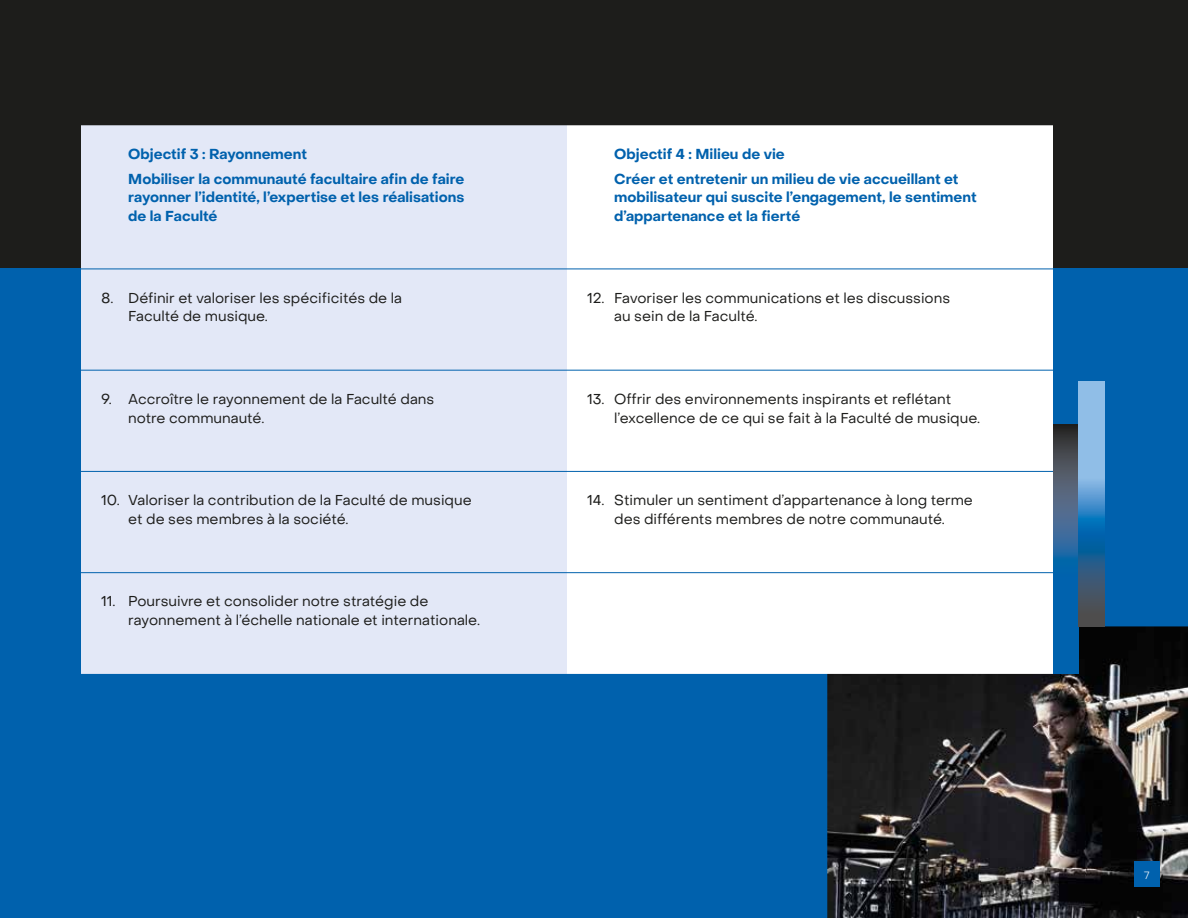
<style>
.page{position:relative;width:1188px;height:918px;background:#1d1d1b}
.page>*{position:absolute;margin:0;border:0;box-sizing:border-box;transform-origin:0 0}
.t1{font:14.25px/18.8px "PP Object Sans";color:#1d1d1b}
.t2{font:700 14.25px/24.8px "PP Object Sans";color:#0061ad}
.t3{font:300 10.5px "PP Object Sans";color:#fff}
</style>
<div class="page">
<div style="left:0;top:269px;width:1188px;height:649px;background:#0061ad"></div>
<img style="left:827px;top:626px;width:361px;height:292px">
<div style="left:81px;top:125px;width:486px;height:549px;background:#e3e8f7"></div>
<div style="left:567px;top:125px;width:486px;height:549px;background:#fff"></div>
<hr style="left:81px;top:269px;width:486px;height:1px;background:#0061ad">
<hr style="left:567px;top:269px;width:486px;height:1px;background:#0061ad">
<hr style="left:81px;top:370px;width:486px;height:1px;background:#0061ad">
<hr style="left:567px;top:370px;width:486px;height:1px;background:#0061ad">
<hr style="left:81px;top:471px;width:486px;height:1px;background:#0061ad">
<hr style="left:567px;top:471px;width:486px;height:1px;background:#0061ad">
<hr style="left:81px;top:572px;width:486px;height:1px;background:#0061ad">
<hr style="left:567px;top:572px;width:486px;height:1px;background:#0061ad">
<svg style="left:1053px;top:424px;width:26px;height:250px"></svg>
<svg style="left:1079px;top:381px;width:26px;height:245px;background:#598cb6"></svg>
<div style="left:1134px;top:861px;width:26px;height:26px;background:#0061ad"></div>
<p class="t2" style="left:128px;top:142px;width:338px">Objectif 3 : Rayonnement<br>Mobiliser la communauté facultaire afin de faire</p>
<p class="t2" style="left:128px;top:188px;width:338px;line-height:18.8px">rayonner l’identité, l’expertise et les réalisations de la Faculté</p>
<p class="t2" style="left:614px;top:142px;width:346px">Objectif 4 : Milieu de vie<br>Créer et entretenir un milieu de vie accueillant et</p>
<p class="t2" style="left:614px;top:188px;width:364px;line-height:18.8px">mobilisateur qui suscite l’engagement, le sentiment d’appartenance et la fierté</p>
<p class="t1" style="left:128px;top:288px;width:275px;text-indent:-27px">8. Définir et valoriser les spécificités de la<br>Faculté de musique.</p>
<p class="t1" style="left:614px;top:288px;width:337px;text-indent:-27px">12. Favoriser les communications et les discussions au sein de la Faculté.</p>
<p class="t1" style="left:128px;top:390px;width:308px;text-indent:-27px">9. Accroître le rayonnement de la Faculté dans notre communauté.</p>
<p class="t1" style="left:614px;top:390px;width:367px;text-indent:-27px">13. Offrir des environnements inspirants et reflétant l’excellence de ce qui se fait à la Faculté de musique.</p>
<p class="t1" style="left:128px;top:491px;width:345px;text-indent:-27px">10. Valoriser la contribution de la Faculté de musique et de ses membres à la société.</p>
<p class="t1" style="left:587px;top:491px;width:387px;text-align:center">14. Stimuler un sentiment d’appartenance à long terme des différents membres de notre communauté.</p>
<p class="t1" style="left:128px;top:592px;width:353px;text-indent:-27px">11. Poursuivre et consolider notre stratégie de rayonnement à l’échelle nationale et internationale.</p>
<p class="t3" style="left:1144px;top:869px;width:7px">7</p>
</div>
